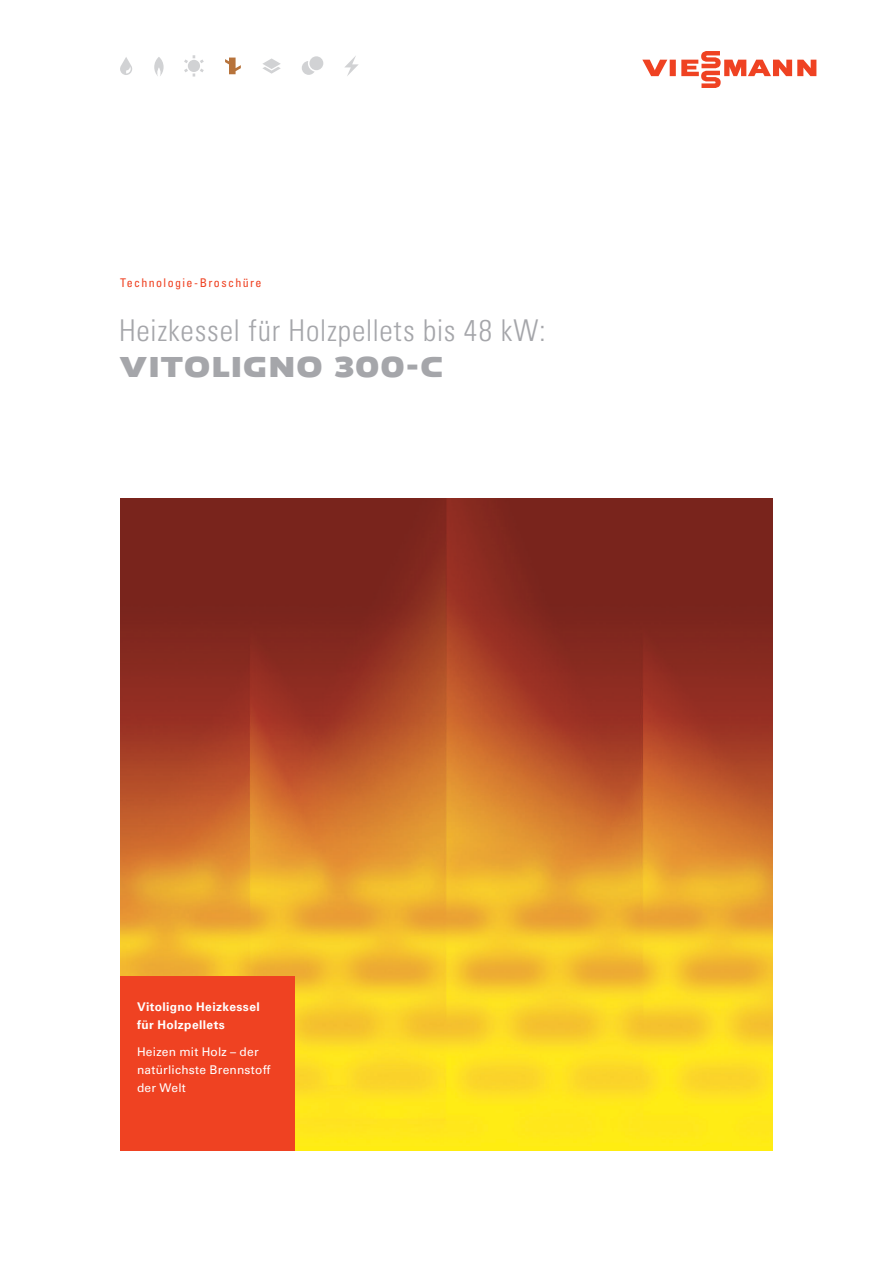
<style>
.page{position:relative;width:893px;height:1263px;background:#fff}
.page>*{position:absolute;margin:0;border:0;box-sizing:border-box;transform-origin:0 0}
.t1{font:30px "Univers LTCYR 47 Light Cond";letter-spacing:.025em;color:#a5a6aa}
.t2{font:700 30px "Viessmann";letter-spacing:.01em;color:#a5a6aa}
.t3{font:12px/18px "Univers LTCYR 55 Roman";letter-spacing:.015em;color:#fff}
.t4{font:700 12px/18px "Univers LTCYR 65";letter-spacing:.03em;color:#fff}
.t5{font:condensed 12px "Univers LTCYR 57";letter-spacing:.115em;color:#ef4222}
</style>
<div class="page">
<img style="left:120px;top:498px;width:653px;height:652px">
<div style="left:120px;top:976px;width:174px;height:175px;background:#ef4222"></div>
<svg style="left:642px;top:51px;width:174px;height:37px"></svg>
<svg style="left:263px;top:58px;width:18px;height:16px"></svg>
<svg style="left:154px;top:57px;width:10px;height:19px"></svg>
<svg style="left:302px;top:56px;width:21px;height:19px"></svg>
<svg style="left:344px;top:56px;width:15px;height:20px"></svg>
<svg style="left:184px;top:55px;width:20px;height:22px"></svg>
<svg style="left:225px;top:58px;width:16px;height:16px"></svg>
<svg style="left:120px;top:57px;width:12px;height:18px"></svg>
<p class="t5" style="left:120px;top:275px;width:143px">Technologie-Broschüre</p>
<h1 class="t1" style="left:119px;top:310px;width:428px">Heizkessel für Holzpellets bis 48 kW:</h1>
<h1 class="t2" style="left:119px;top:346px;width:326px">VITOLIGNO 300-C</h1>
<p class="t4" style="left:137px;top:997px;width:124px">Vitoligno Heizkessel für Holzpellets</p>
<p class="t3" style="left:137px;top:1042px;width:135px">Heizen mit Holz – der natürlichste Brennstoff der Welt</p>
</div>
